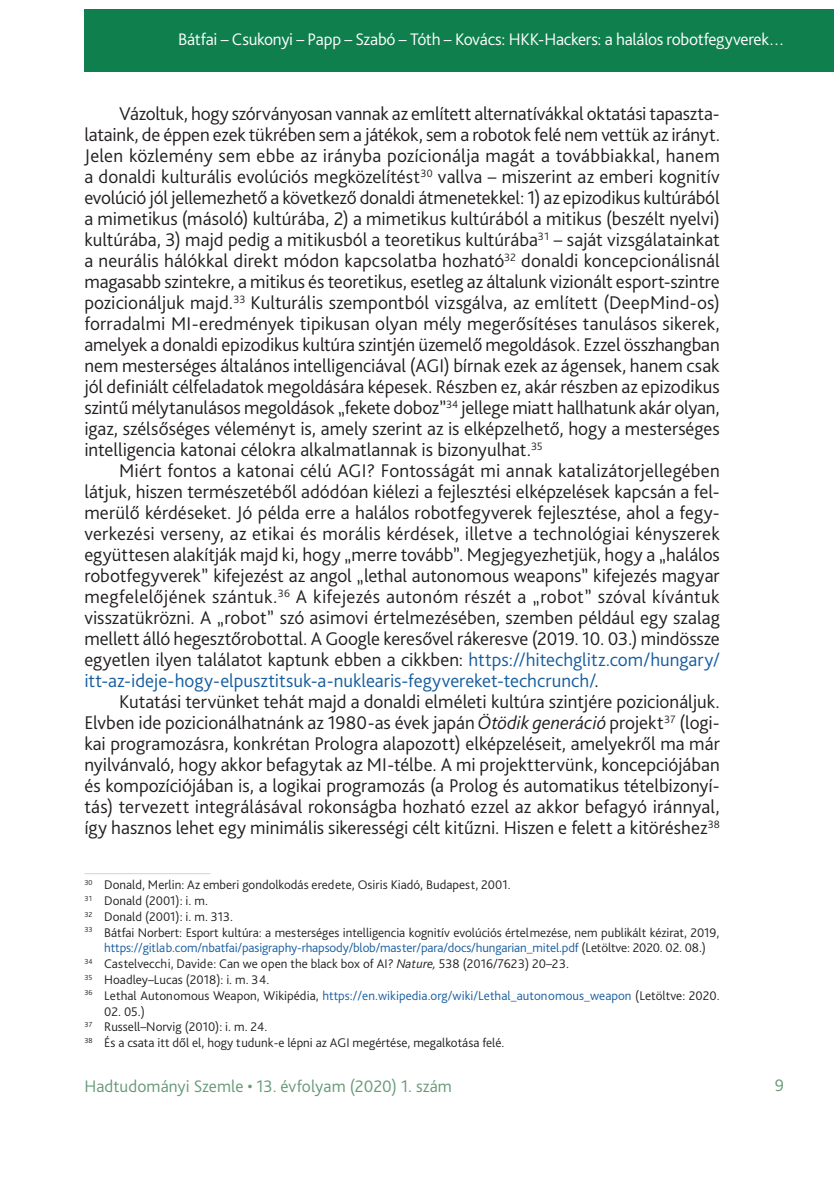
<style>
.page{position:relative;width:834px;height:1181px;background:#fff}
.page>*{position:absolute;margin:0;border:0;box-sizing:border-box;transform-origin:0 0}
._1__Body_copy{font:300 19.25px/21px "Bliss Pro";color:#231f20;text-align:justify}
.t1{font:300 17.5px "Bliss Pro";letter-spacing:-.015em;color:#fff}
.t2{font:300 17.5px "Bliss Pro";letter-spacing:.005em;color:#669976}
.Lábjegyzet{font:300 13.12px/15.8px "Bliss Pro";color:#231f20;text-align:center}
.Lábjegyzet-2{font:300 13.12px "Bliss Pro";letter-spacing:.005em;color:#175d9e}
.s1{color:#175d9e}
.s2{font-style:italic}
.s3{color:#231f20}
</style>
<div class="page">
<div style="left:84px;top:9px;width:749px;height:63px;background:#0f7f4d"></div>
<hr style="left:84px;top:873px;width:126px;height:1px;background:#d1d2d4">
<p class="t1" style="left:178px;top:28px;width:607px">Bátfai – Csukonyi – Papp – Szabó – Tóth – Kovács: HKK-Hackers: a halálos robotfegyverek…</p>
<p class="_1__Body_copy" style="left:84px;top:103px;width:637px;text-indent:35px">Vázoltuk, hogy szórványosan vannak az említett alternatívákkal oktatási tapaszta&shy;lataink, de éppen ezek tükrében sem a játékok, sem a robotok felé nem vettük az irányt.<br>Jelen közlemény sem ebbe az irányba pozícionálja magát a továbbiakkal, hanem a donaldi kulturális evolúciós megközelítést<sup>30</sup> vallva – miszerint az emberi kognitív evolúció jól jellemezhető a következő donaldi átmenetekkel: 1) az epizodikus kultúrából a mimetikus (másoló) kultúrába, 2) a mimetikus kultúrából a mitikus (beszélt nyelvi) kultúrába, 3) majd pedig a mitikusból a teoretikus kultúrába<sup>31</sup> – saját vizsgálatainkat a neurális hálókkal direkt módon kapcsolatba hozható<sup>32</sup> donaldi koncepcionálisnál magasabb szintekre, a mitikus és teoretikus, esetleg az általunk vizionált esport-szintre pozicionáljuk majd.<sup>33</sup> Kulturális szempontból vizsgálva, az említett (DeepMind-os) forradalmi MI-eredmények tipikusan olyan mély megerősítéses tanulásos sikerek, amelyek a donaldi epizodikus kultúra szintjén üzemelő megoldások. Ezzel összhangban nem mesterséges általános intelligenciával (AGI) bírnak ezek az ágensek, hanem csak jól definiált célfeladatok megoldására képesek. Részben ez, akár részben az epizodikus szintű mélytanulásos megoldások „fekete doboz”<sup>34</sup> jellege miatt hallhatunk akár olyan, igaz, szélsőséges véleményt is, amely szerint az is elképzelhető, hogy a mesterséges intelligencia katonai célokra alkalmatlannak is bizonyulhat.<sup>35</sup></p>
<p class="_1__Body_copy" style="left:84px;top:460px;width:636px;text-indent:35px">Miért fontos a katonai célú AGI? Fontosságát mi annak katalizátorjellegében látjuk, hiszen természetéből adódóan kiélezi a fejlesztési elképzelések kapcsán a fel&shy;merülő kérdéseket. Jó példa erre a halálos robotfegyverek fejlesztése, ahol a fegy&shy;verkezési verseny, az etikai és morális kérdések, illetve a technológiai kényszerek együttesen alakítják majd ki, hogy „merre tovább”. Megjegyezhetjük, hogy a „halálos robotfegyverek” kifejezést az angol „lethal autonomous weapons” kifejezés magyar megfelelőjének szántuk.<sup>36</sup> A kifejezés autonóm részét a „robot” szóval kívántuk visszatükrözni. A „robot” szó asimovi értelmezésében, szemben például egy szalag mellett álló hegesztőrobottal. A Google keresővel rákeresve (2019. 10. 03.) mindössze egyetlen ilyen találatot kaptunk ebben a cikkben: <span class="s1">https://hitechglitz.com/hungary/ itt-az-ideje-hogy-elpusztitsuk-a-nuklearis-fegyvereket-techcrunch/</span>.</p>
<p class="_1__Body_copy" style="left:84px;top:691px;width:637px;text-indent:35px">Kutatási tervünket tehát majd a donaldi elméleti kultúra szintjére pozicionáljuk.<br>Elvben ide pozicionálhatnánk az 1980-as évek japán <span class="s2">Ötödik generáció</span> projekt<sup>37</sup> (logi&shy;kai programozásra, konkrétan Prologra alapozott) elképzeléseit, amelyekről ma már nyilvánvaló, hogy akkor befagytak az MI-télbe. A mi projekttervünk, koncepciójában és kompozíciójában is, a logikai programozás (a Prolog és automatikus tételbizonyí&shy;tás) tervezett integrálásával rokonságba hozható ezzel az akkor befagyó iránnyal, így hasznos lehet egy minimális sikerességi célt kitűzni. Hiszen e felett a kitöréshez<sup>38</sup></p>
<p class="Lábjegyzet" style="left:84px;top:877px;width:427px"><sup>30</sup> Donald, Merlin: Az emberi gondolkodás eredete, Osiris Kiadó, Budapest, 2001.</p>
<p class="Lábjegyzet" style="left:84px;top:892px;width:125px"><sup>31</sup> Donald (2001): i. m.</p>
<p class="Lábjegyzet" style="left:84px;top:908px;width:150px"><sup>32</sup> Donald (2001): i. m. 313.</p>
<p class="Lábjegyzet" style="left:84px;top:924px;width:636px"><sup>33</sup> Bátfai Norbert: Esport kultúra: a mesterséges intelligencia kognitív evolúciós értelmezése, nem publikált kézirat, 2019, <span class="s1">https://gitlab.com/nbatfai/pasigraphy-rhapsody/blob/master/para/docs/hungarian_mitel.pdf</span> (Letöltve: 2020. 02. 08.)</p>
<p class="Lábjegyzet" style="left:84px;top:955px;width:486px"><sup>34</sup> Castelvecchi, Davide: Can we open the black box of AI? <span class="s2">Nature,</span> 538 (2016/7623) 20–23.</p>
<p class="Lábjegyzet" style="left:84px;top:971px;width:186px"><sup>35</sup> Hoadley–Lucas (2018): i. m. 34.</p>
<p class="Lábjegyzet-2" style="left:84px;top:987px;width:636px"><sup>36</sup> <span class="s3">Lethal Autonomous Weapon, Wikipédia,</span> https://en.wikipedia.org/wiki/Lethal_autonomous_weapon <span class="s3">(Letöltve: 2020.</span></p>
<p class="Lábjegyzet" style="left:104px;top:1003px;width:42px">02. 05.)</p>
<p class="Lábjegyzet" style="left:84px;top:1018px;width:184px"><sup>37</sup> Russell–Norvig (2010): i. m. 24.</p>
<p class="Lábjegyzet" style="left:84px;top:1034px;width:421px"><sup>38</sup> És a csata itt dől el, hogy tudunk-e lépni az AGI megértése, megalkotása felé.</p>
<p class="t2" style="left:84px;top:1075px;width:369px">Hadtudományi Szemle • 13. évfolyam (2020) 1. szám</p>
<p class="t2" style="left:774px;top:1074px;width:11px">9</p>
</div>
